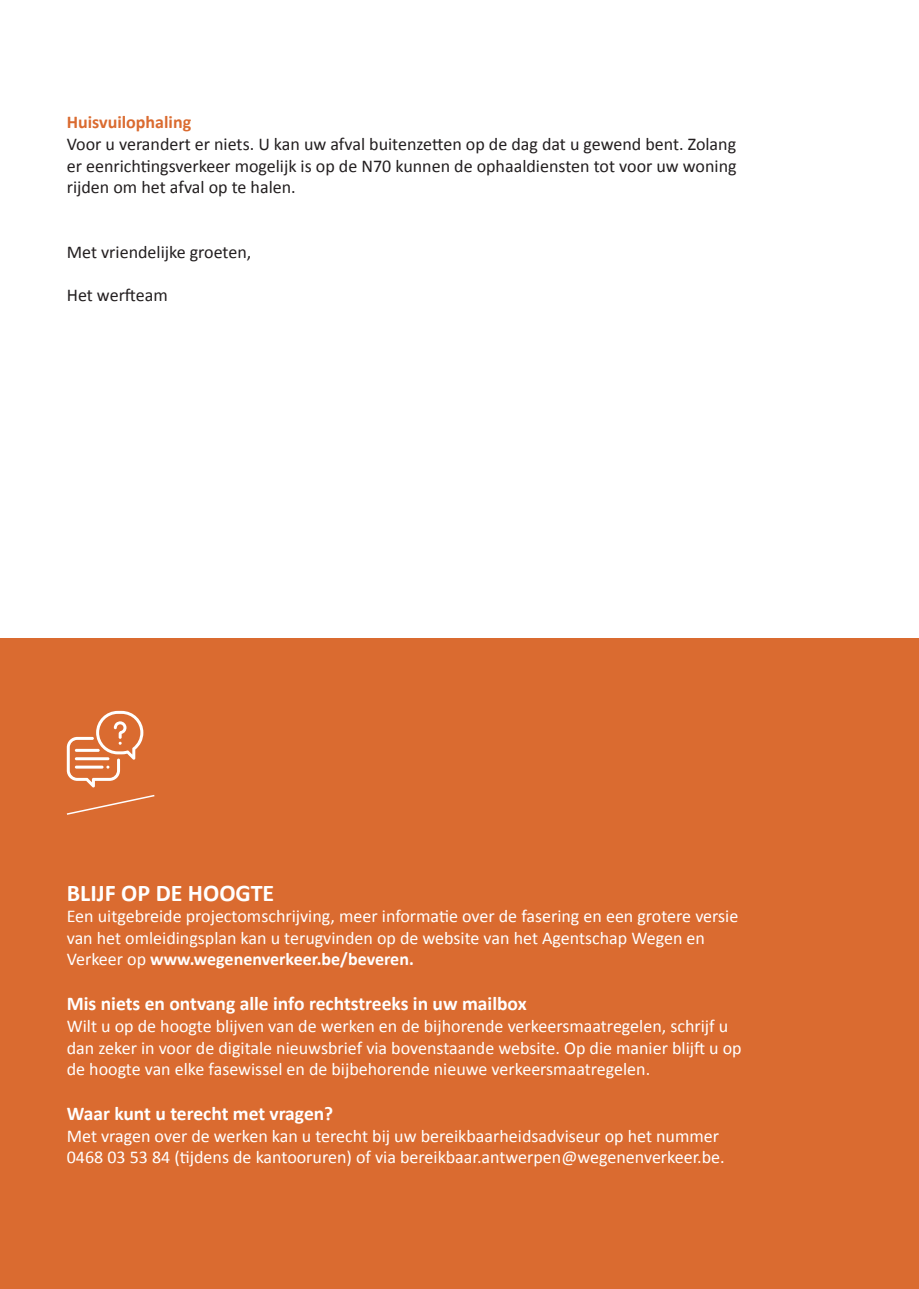
<style>
.page{position:relative;width:919px;height:1289px;background:#fff}
.page>*{position:absolute;margin:0;border:0;box-sizing:border-box;transform-origin:0 0}
.t1{font:700 24px "Calibri";color:#fff}
.t2{font:700 19.5px "Calibri";color:#fff}
.t3{font:18px/21.6px "Calibri";color:#fff}
.t4{font:18px/21.6px "Calibri";color:#231f20;text-align:justify}
.t5{font:700 18px "Calibri";color:#da6b30}
.s1{font-weight:700}
</style>
<div class="page">
<div style="left:0;top:638px;width:918px;height:650px;background:#da6b30"></div>
<svg style="left:66px;top:795px;width:89px;height:20px"></svg>
<svg style="left:67px;top:711px;width:76px;height:76px"></svg>
<hr style="left:75px;top:765px;width:28px;height:3px;background:#fff">
<hr style="left:75px;top:748px;width:25px;height:3px;background:#fff">
<p class="t5" style="left:67px;top:110px;width:126px">Huisvuilophaling</p>
<p class="t4" style="left:67px;top:133px;width:671px">Voor u verandert er niets. U kan uw afval buitenzetten op de dag dat u gewend bent. Zolang er eenrichtingsverkeer mogelijk is op de N70 kunnen de ophaaldiensten tot voor uw woning rijden om het afval op te halen.</p>
<p class="t4" style="left:67px;top:241px;width:186px">Met vriendelijke groeten,</p>
<p class="t4" style="left:67px;top:284px;width:102px">Het werfteam</p>
<p class="t1" style="left:67px;top:875px;width:209px">BLIJF OP DE HOOGTE</p>
<p class="t3" style="left:67px;top:904px;width:673px">Een uitgebreide projectomschrijving, meer informatie over de fasering en een grotere versie van het omleidingsplan kan u terugvinden op de website van het Agentschap Wegen en<br>Verkeer op <span class="s1">www.wegenenverkeer.be/beveren.</span></p>
<p class="t2" style="left:67px;top:990px;width:461px">Mis niets en ontvang alle info rechtstreeks in uw mailbox</p>
<p class="t3" style="left:67px;top:1014px;width:676px">Wilt u op de hoogte blijven van de werken en de bijhorende verkeersmaatregelen, schrijf u dan zeker in voor de digitale nieuwsbrief via bovenstaande website. Op die manier blijft u op de hoogte van elke fasewissel en de bijbehorende nieuwe verkeersmaatregelen.</p>
<p class="t2" style="left:67px;top:1099px;width:268px">Waar kunt u terecht met vragen?</p>
<p class="t3" style="left:67px;top:1124px;width:653px">Met vragen over de werken kan u terecht bij uw bereikbaarheidsadviseur op het nummer</p>
<p class="t3" style="left:67px;top:1146px;width:659px">0468 03 53 84 (tijdens de kantooruren) of via bereikbaar.antwerpen@wegenenverkeer.be.</p>
</div>
